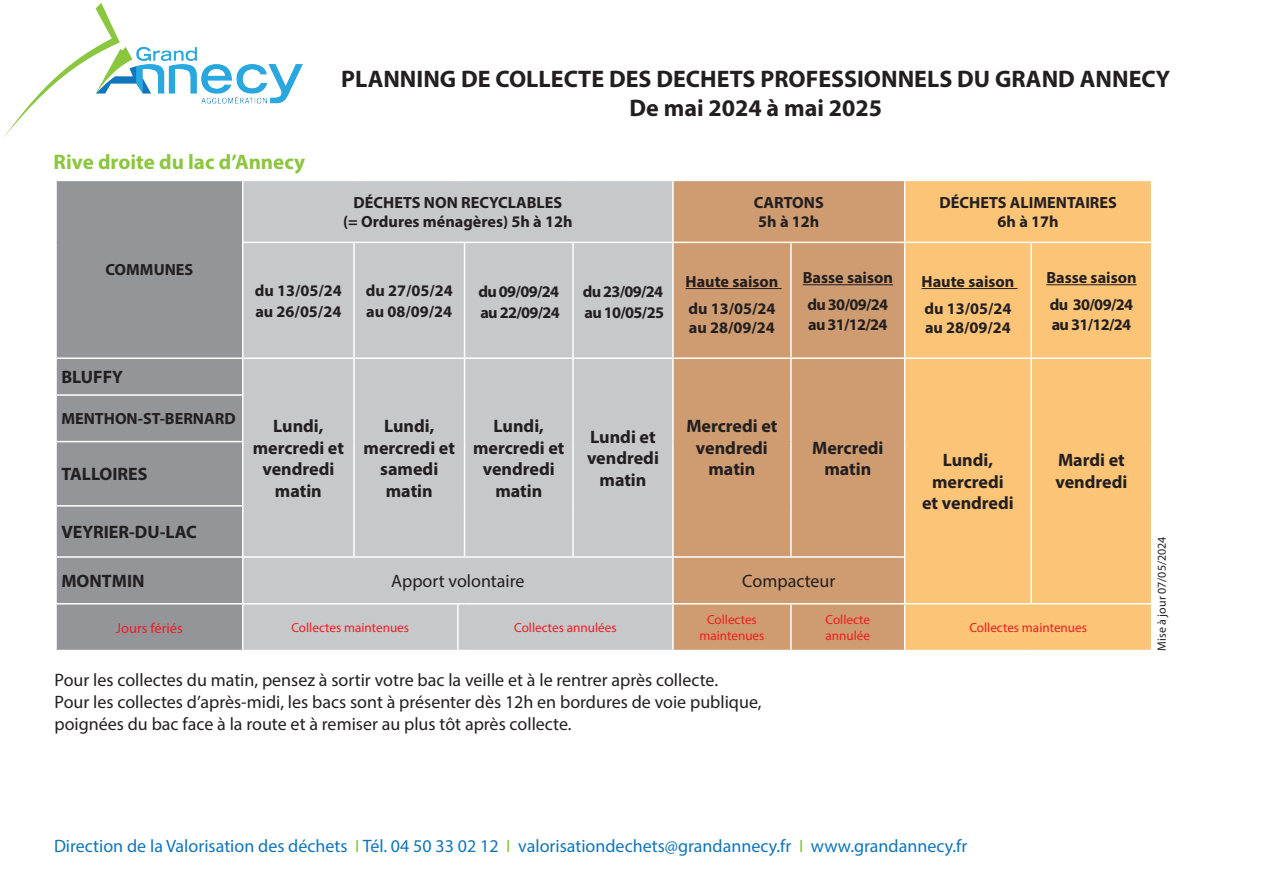
<style>
.page{position:relative;width:1263px;height:893px;background:#fff}
.page>*{position:absolute;margin:0;border:0;box-sizing:border-box;transform-origin:0 0}
.t1{font:700 24px/28.8px "Myriad Pro";color:#231f20;text-align:center}
.t2{font:700 21px "Myriad Pro";color:#8bc63e}
.t3{font:18px/21.6px "Myriad Pro";color:#231f20}
.t4{font:700 18px/21.6px "Myriad Pro";color:#231f20;text-align:center}
.t5{font:18px "Myriad Pro";color:#1074bc}
.t6{font:700 16.2px/27px "Myriad Pro";color:#231f20}
.t7{font:700 16.2px/21px "Myriad Pro";letter-spacing:-.04em;color:#231f20}
.t8{font:14.4px "Myriad Pro";color:#ee1d23}
.t9{font:13.2px/15.9px "Myriad Pro";color:#ee1d23;text-align:center}
.t10{font:12px "Myriad Pro";color:#231f20}
.s1{color:#8bc63e}
</style>
<div class="page">
<img style="left:3px;top:3px;width:300px;height:135px">
<div style="left:57px;top:181px;width:185px;height:469px;background:#939598"></div>
<div style="left:243px;top:181px;width:429px;height:176px;background:#c7c8ca"></div>
<div style="left:674px;top:181px;width:230px;height:469px;background:#ce9c70"></div>
<div style="left:905px;top:181px;width:246px;height:469px;background:#fcc477"></div>
<div style="left:243px;top:359px;width:429px;height:291px;background:#c7c8ca"></div>
<hr style="left:242px;top:242px;width:112px;height:1px;background:#fff">
<hr style="left:354px;top:242px;width:104px;height:1px;background:#fff">
<hr style="left:465px;top:242px;width:108px;height:1px;background:#fff">
<hr style="left:573px;top:242px;width:100px;height:1px;background:#fff">
<hr style="left:55px;top:357px;width:188px;height:2px;background:#fff">
<hr style="left:55px;top:394px;width:188px;height:2px;background:#fff">
<hr style="left:55px;top:441px;width:188px;height:1px;background:#fff">
<hr style="left:55px;top:505px;width:188px;height:2px;background:#fff">
<hr style="left:55px;top:556px;width:188px;height:2px;background:#fff">
<hr style="left:243px;top:556px;width:111px;height:2px;background:#fff">
<hr style="left:354px;top:556px;width:104px;height:2px;background:#fff">
<svg style="left:458px;top:556px;width:7px;height:2px"></svg>
<hr style="left:465px;top:556px;width:108px;height:2px;background:#fff">
<hr style="left:573px;top:556px;width:100px;height:2px;background:#fff">
<hr style="left:55px;top:603px;width:188px;height:1px;background:#fff">
<hr style="left:243px;top:603px;width:111px;height:1px;background:#fff">
<hr style="left:354px;top:603px;width:104px;height:1px;background:#fff">
<hr style="left:465px;top:603px;width:108px;height:1px;background:#fff">
<hr style="left:573px;top:603px;width:100px;height:1px;background:#fff">
<hr style="left:353px;top:359px;width:2px;height:36px;background:#fff">
<hr style="left:464px;top:359px;width:1px;height:36px;background:#fff">
<hr style="left:572px;top:359px;width:2px;height:36px;background:#fff">
<hr style="left:790px;top:359px;width:2px;height:36px;background:#fff">
<hr style="left:1030px;top:359px;width:2px;height:36px;background:#fff">
<hr style="left:353px;top:395px;width:2px;height:47px;background:#fff">
<hr style="left:464px;top:395px;width:1px;height:47px;background:#fff">
<hr style="left:572px;top:395px;width:2px;height:47px;background:#fff">
<hr style="left:790px;top:395px;width:2px;height:47px;background:#fff">
<hr style="left:1030px;top:395px;width:2px;height:47px;background:#fff">
<hr style="left:353px;top:442px;width:2px;height:64px;background:#fff">
<hr style="left:464px;top:442px;width:1px;height:64px;background:#fff">
<hr style="left:572px;top:442px;width:2px;height:64px;background:#fff">
<hr style="left:790px;top:442px;width:2px;height:64px;background:#fff">
<hr style="left:1030px;top:442px;width:2px;height:64px;background:#fff">
<hr style="left:353px;top:506px;width:2px;height:50px;background:#fff">
<hr style="left:464px;top:506px;width:1px;height:50px;background:#fff">
<hr style="left:572px;top:506px;width:2px;height:50px;background:#fff">
<hr style="left:790px;top:506px;width:2px;height:50px;background:#fff">
<hr style="left:1030px;top:506px;width:2px;height:51px;background:#fff">
<hr style="left:1030px;top:557px;width:2px;height:46px;background:#fff">
<hr style="left:457px;top:604px;width:2px;height:46px;background:#fff">
<hr style="left:790px;top:604px;width:2px;height:46px;background:#fff">
<hr style="left:673px;top:556px;width:118px;height:2px;background:#fff">
<hr style="left:791px;top:556px;width:114px;height:2px;background:#fff">
<hr style="left:673px;top:603px;width:118px;height:1px;background:#fff">
<hr style="left:791px;top:603px;width:114px;height:1px;background:#fff">
<hr style="left:905px;top:603px;width:126px;height:1px;background:#fff">
<hr style="left:1031px;top:603px;width:121px;height:1px;background:#fff">
<hr style="left:353px;top:243px;width:2px;height:114px;background:#fff">
<hr style="left:464px;top:243px;width:1px;height:114px;background:#fff">
<hr style="left:572px;top:243px;width:2px;height:114px;background:#fff">
<hr style="left:673px;top:242px;width:118px;height:1px;background:#fff">
<hr style="left:791px;top:242px;width:114px;height:1px;background:#fff">
<hr style="left:790px;top:243px;width:2px;height:114px;background:#fff">
<hr style="left:905px;top:242px;width:126px;height:1px;background:#fff">
<hr style="left:1031px;top:242px;width:121px;height:1px;background:#fff">
<hr style="left:1030px;top:243px;width:2px;height:114px;background:#fff">
<hr style="left:673px;top:357px;width:118px;height:2px;background:#fff">
<hr style="left:791px;top:357px;width:114px;height:2px;background:#fff">
<hr style="left:905px;top:357px;width:126px;height:2px;background:#fff">
<hr style="left:1031px;top:357px;width:121px;height:2px;background:#fff">
<hr style="left:685px;top:288px;width:97px;height:1px;background:#231f20">
<hr style="left:803px;top:284px;width:90px;height:1px;background:#231f20">
<hr style="left:921px;top:288px;width:96px;height:1px;background:#231f20">
<hr style="left:1046px;top:284px;width:90px;height:1px;background:#231f20">
<p class="t2" style="left:53px;top:148px;width:253px">Rive droite du lac d’Annecy</p>
<h1 class="t1" style="left:341px;top:64px;width:830px">PLANNING DE COLLECTE DES DECHETS PROFESSIONNELS DU GRAND ANNECY<br>De mai 2024 à mai 2025</h1>
<p class="t6" style="left:343px;top:192px;width:231px;line-height:19.5px;text-align:center">DÉCHETS NON RECYCLABLES<br>(= Ordures ménagères) 5h à 12h</p>
<p class="t6" style="left:754px;top:192px;width:71px;line-height:19.5px">CARTONS<br>5h à 12h</p>
<p class="t6" style="left:939px;top:192px;width:179px;line-height:19.5px;text-align:center">DÉCHETS ALIMENTAIRES<br>6h à 17h</p>
<p class="t6" style="left:105px;top:256px;width:89px">COMMUNES</p>
<p class="t4" style="left:61px;top:366px;width:63px">BLUFFY</p>
<p class="t6" style="left:61px;top:405px;width:176px">MENTHON-ST-BERNARD</p>
<p class="t4" style="left:61px;top:463px;width:88px">TALLOIRES</p>
<p class="t6" style="left:255px;top:279px;width:89px;line-height:21px">du 13/05/24 au 26/05/24</p>
<p class="t6" style="left:366px;top:279px;width:89px;line-height:21px">du 27/05/24 au 08/09/24</p>
<p class="t7" style="left:478px;top:280px;width:83px">du 09/09/24 au 22/09/24</p>
<p class="t7" style="left:583px;top:280px;width:83px">du 23/09/24 au 10/05/25</p>
<p class="t6" style="left:685px;top:267px;width:94px">Haute saison du 13/05/24</p>
<p class="t6" style="left:689px;top:314px;width:87px">au 28/09/24</p>
<p class="t4" style="left:253px;top:414px;width:93px">Lundi, mercredi et vendredi matin</p>
<p class="t4" style="left:364px;top:414px;width:93px">Lundi, mercredi et samedi matin</p>
<p class="t4" style="left:473px;top:414px;width:93px">Lundi, mercredi et vendredi matin</p>
<p class="t4" style="left:587px;top:425px;width:73px">Lundi et vendredi matin</p>
<p class="t4" style="left:686px;top:414px;width:93px">Mercredi et vendredi matin</p>
<p class="t6" style="left:803px;top:264px;width:92px">Basse saison du 30/09/24</p>
<p class="t6" style="left:808px;top:310px;width:81px">au 31/12/24</p>
<p class="t4" style="left:812px;top:436px;width:73px">Mercredi matin</p>
<p class="t6" style="left:921px;top:267px;width:94px">Haute saison du 13/05/24</p>
<p class="t6" style="left:925px;top:314px;width:87px">au 28/09/24</p>
<p class="t6" style="left:1046px;top:264px;width:92px">Basse saison du 30/09/24</p>
<p class="t6" style="left:1052px;top:310px;width:81px">au 31/12/24</p>
<p class="t4" style="left:922px;top:449px;width:93px">Lundi, mercredi et vendredi</p>
<p class="t4" style="left:1055px;top:449px;width:73px;text-align:left">Mardi et vendredi</p>
<p class="t4" style="left:61px;top:521px;width:137px">VEYRIER-DU-LAC</p>
<p class="t4" style="left:61px;top:570px;width:85px">MONTMIN</p>
<p class="t3" style="left:391px;top:570px;width:135px">Apport volontaire</p>
<p class="t3" style="left:742px;top:570px;width:95px">Compacteur</p>
<p class="t8" style="left:116px;top:619px;width:68px">Jours fériés</p>
<p class="t9" style="left:291px;top:619px;width:119px">Collectes maintenues</p>
<p class="t9" style="left:514px;top:619px;width:104px">Collectes annulées</p>
<p class="t9" style="left:699px;top:612px;width:67px">Collectes maintenues</p>
<p class="t9" style="left:825px;top:612px;width:46px;text-align:left">Collecte annulée</p>
<p class="t9" style="left:969px;top:619px;width:119px">Collectes maintenues</p>
<p class="t3" style="left:55px;top:669px;width:708px">Pour les collectes du matin, pensez à sortir votre bac la veille et à le rentrer après collecte.<br>Pour les collectes d’après-midi, les bacs sont à présenter dès 12h en bordures de voie publique, poignées du bac face à la route et à remiser au plus tôt après collecte.</p>
<p class="t10" style="left:1154px;top:651px;width:116px;rotate:-90deg">Mise à jour 07/05/2024</p>
<p class="t5" style="left:54px;top:835px;width:915px">Direction de la Valorisation des déchets <span class="s1">I</span> Tél. 04 50 33 02 12 <span class="s1">I</span> valorisationdechets@grandannecy.fr <span class="s1">I</span> www.grandannecy.fr</p>
</div>
